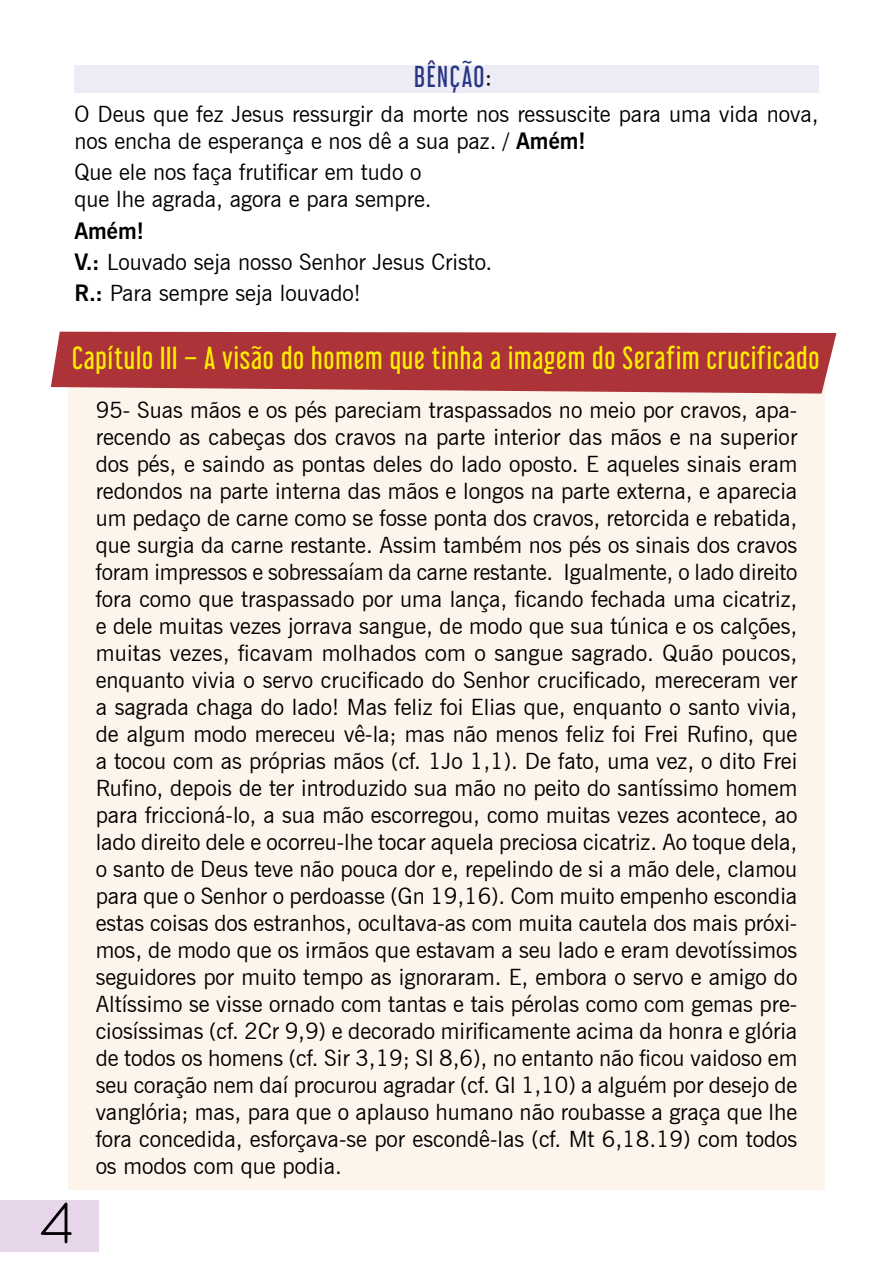
<style>
.page{position:relative;width:893px;height:1263px;background:#fff}
.page>*{position:absolute;margin:0;border:0;box-sizing:border-box;transform-origin:0 0}
.t1{font:58.5px "Quicksand";color:#000}
.t2{font:28.5px "Libel Suit Rg";letter-spacing:.03em;color:#ffed00}
.t3{font:27px "Libel Suit Rg";letter-spacing:.06em;color:#273583}
.t4{font:22.5px/27px "News Gothic BT";color:#000}
.s1{color:#000}
.s2{font-weight:700}
</style>
<div class="page">
<div style="left:0;top:1200px;width:98px;height:51px;background:#e7d5ea"></div>
<div style="left:68px;top:374px;width:757px;height:816px;background:#fdf4eb"></div>
<svg style="left:51px;top:332px;width:785px;height:62px;fill:#ac3338"></svg>
<div style="left:74px;top:65px;width:745px;height:27px;background:#edebf6"></div>
<p class="t3" style="left:414px;top:64px;width:79px">BÊNÇÃO<span class="s1">:</span></p>
<p class="t4" style="left:74px;top:100px;width:746px">O Deus que fez Jesus ressurgir da morte nos ressuscite para uma vida nova, nos encha de esperança e nos dê a sua paz. / <span class="s2">Amém!</span></p>
<p class="t4" style="left:74px;top:159px;width:359px">Que ele nos faça frutificar em tudo o que lhe agrada, agora e para sempre.</p>
<p class="t4" style="left:74px;top:215px;width:419px;line-height:31.2px"><span class="s2">Amém!<br>V.:</span> Louvado seja nosso Senhor Jesus Cristo.<br><span class="s2">R.:</span> Para sempre seja louvado!</p>
<p class="t2" style="left:72px;top:346px;width:749px">Capítulo III – A visão do homem que tinha a imagem do Serafim crucificado</p>
<h1 class="t1" style="left:38px;top:1202px;width:40px">4</h1>
<p class="t4" style="left:96px;top:396px;width:703px;text-align:justify">95- Suas mãos e os pés pareciam traspassados no meio por cravos, apa&shy;recendo as cabeças dos cravos na parte interior das mãos e na superior dos pés, e saindo as pontas deles do lado oposto. E aqueles sinais eram redondos na parte interna das mãos e longos na parte externa, e aparecia um pedaço de carne como se fosse ponta dos cravos, retorcida e rebatida, que surgia da carne restante. Assim também nos pés os sinais dos cravos foram impressos e sobressaíam da carne restante. Igualmente, o lado direito fora como que traspassado por uma lança, ficando fechada uma cicatriz, e dele muitas vezes jorrava sangue, de modo que sua túnica e os calções, muitas vezes, ficavam molhados com o sangue sagrado. Quão poucos, enquanto vivia o servo crucificado do Senhor crucificado, mereceram ver a sagrada chaga do lado! Mas feliz foi Elias que, enquanto o santo vivia, de algum modo mereceu vê-la; mas não menos feliz foi Frei Rufino, que a tocou com as próprias mãos (cf. 1Jo 1,1). De fato, uma vez, o dito Frei Rufino, depois de ter introduzido sua mão no peito do santíssimo homem para friccioná-lo, a sua mão escorregou, como muitas vezes acontece, ao lado direito dele e ocorreu-lhe tocar aquela preciosa cicatriz. Ao toque dela, o santo de Deus teve não pouca dor e, repelindo de si a mão dele, clamou para que o Senhor o perdoasse (Gn 19,16). Com muito empenho escondia estas coisas dos estranhos, ocultava-as com muita cautela dos mais próxi&shy;mos, de modo que os irmãos que estavam a seu lado e eram devotíssimos seguidores por muito tempo as ignoraram. E, embora o servo e amigo do Altíssimo se visse ornado com tantas e tais pérolas como com gemas pre&shy;ciosíssimas (cf. 2Cr 9,9) e decorado mirificamente acima da honra e glória de todos os homens (cf. Sir 3,19; Sl 8,6), no entanto não ficou vaidoso em seu coração nem daí procurou agradar (cf. Gl 1,10) a alguém por desejo de vanglória; mas, para que o aplauso humano não roubasse a graça que lhe fora concedida, esforçava-se por escondê-las (cf. Mt 6,18.19) com todos os modos com que podia.</p>
</div>
